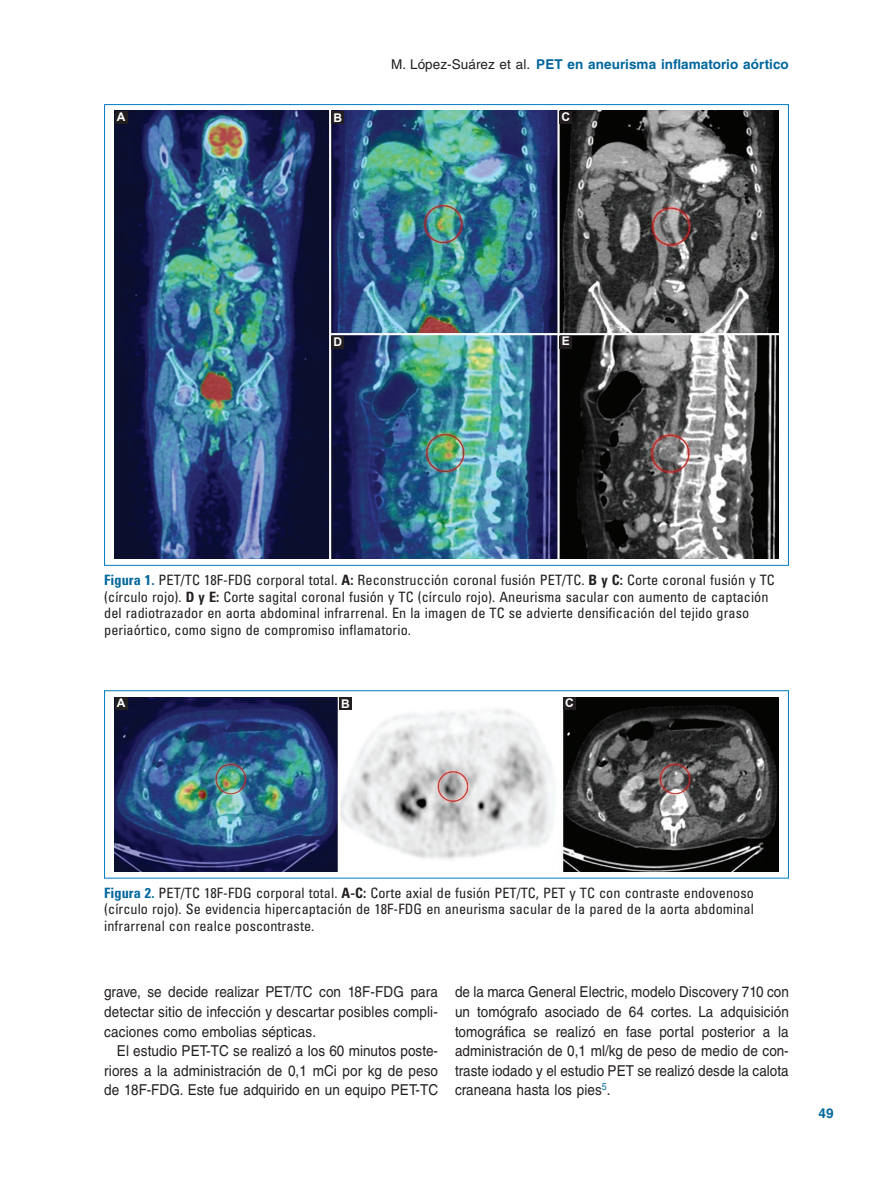
<style>
.page{position:relative;width:893px;height:1191px;background:#fff}
.page>*{position:absolute;margin:0;border:0;box-sizing:border-box;transform-origin:0 0}
.t1{font:15px/19.5px "Helvetica LT Std";letter-spacing:.005em;color:#231f20;text-align:justify;scale:.9 1}
.t2{font:condensed 14.25px/16.5px "Univers LT Std";letter-spacing:.005em;color:#231f20;text-align:justify}
.t3{font:700 13.5px "Helvetica LT Std";letter-spacing:.005em;color:#00679d}
.t4{font:700 12px "Arial";color:#fff}
.s1{font-weight:400;color:#231f20}
.s2{font-weight:700;color:#00679d}
.s3{font-weight:700}
</style>
<div class="page">
<img style="left:115px;top:697px;width:663px;height:174px">
<div style="left:563px;top:697px;width:13px;height:13px;background:#231f20"></div>
<div style="left:339px;top:697px;width:13px;height:13px;background:#231f20"></div>
<div style="left:115px;top:697px;width:12px;height:13px;background:#231f20"></div>
<div style="left:104px;top:690px;width:685px;height:188px;border:1px solid #007bc2"></div>
<img style="left:115px;top:111px;width:663px;height:448px">
<div style="left:331px;top:336px;width:13px;height:12px;background:#231f20"></div>
<div style="left:559px;top:111px;width:13px;height:13px;background:#231f20"></div>
<div style="left:331px;top:111px;width:13px;height:13px;background:#231f20"></div>
<div style="left:115px;top:111px;width:12px;height:13px;background:#231f20"></div>
<div style="left:559px;top:336px;width:13px;height:12px;background:#231f20"></div>
<p class="t3" style="left:391px;top:56px;width:399px"><span class="s1">M. López-Suárez et al.</span> PET en aneurisma inflamatorio aórtico</p>
<p class="t4" style="left:117px;top:108px;width:10px">A</p>
<p class="t4" style="left:333px;top:109px;width:10px">B</p>
<p class="t4" style="left:561px;top:108px;width:10px">C</p>
<p class="t4" style="left:333px;top:334px;width:10px">D</p>
<p class="t4" style="left:562px;top:332px;width:10px">E</p>
<p class="t2" style="left:104px;top:571px;width:672px;text-align:left"><span class="s2">Figura 1.</span> PET/TC 18F-FDG corporal total. <span class="s3">A:</span> Reconstrucción coronal fusión PET/TC. <span class="s3">B y C:</span> Corte coronal fusión y TC (círculo rojo). <span class="s3">D y E:</span> Corte sagital coronal fusión y TC (círculo rojo). Aneurisma sacular con aumento de captación del radiotrazador en aorta abdominal infrarrenal. En la imagen de TC se advierte densificación del tejido graso periaórtico, como signo de compromiso inflamatorio.</p>
<p class="t4" style="left:117px;top:694px;width:10px">A</p>
<p class="t4" style="left:341px;top:695px;width:10px">B</p>
<p class="t4" style="left:565px;top:694px;width:10px">C</p>
<p class="t2" style="left:104px;top:884px;width:651px"><span class="s2">Figura 2.</span> PET/TC 18F-FDG corporal total. <span class="s3">A-C:</span> Corte axial de fusión PET/TC, PET y TC con contraste endovenoso (círculo rojo). Se evidencia hipercaptación de 18F-FDG en aneurisma sacular de la pared de la aorta abdominal infrarrenal con realce poscontraste.</p>
<p class="t1" style="left:104px;top:982px;width:372px">grave, se decide realizar PET/TC con 18F-FDG para detectar sitio de infección y descartar posibles compli&shy;caciones como embolias sépticas.</p>
<p class="t1" style="left:104px;top:1041px;width:373px;text-indent:13px">El estudio PET-TC se realizó a los 60 minutos poste&shy;riores a la administración de 0,1 mCi por kg de peso de 18F-FDG. Este fue adquirido en un equipo PET-TC</p>
<p class="t1" style="left:455px;top:982px;width:373px">de la marca General Electric, modelo Discovery 710 con un tomógrafo asociado de 64 cortes. La adquisición tomográfica se realizó en fase portal posterior a la administración de 0,1 ml/kg de peso de medio de con&shy;traste iodado y el estudio PET se realizó desde la calota craneana hasta los pies<sup>5</sup>.</p>
<p class="t3" style="left:819px;top:1104px;width:17px">49</p>
</div>
